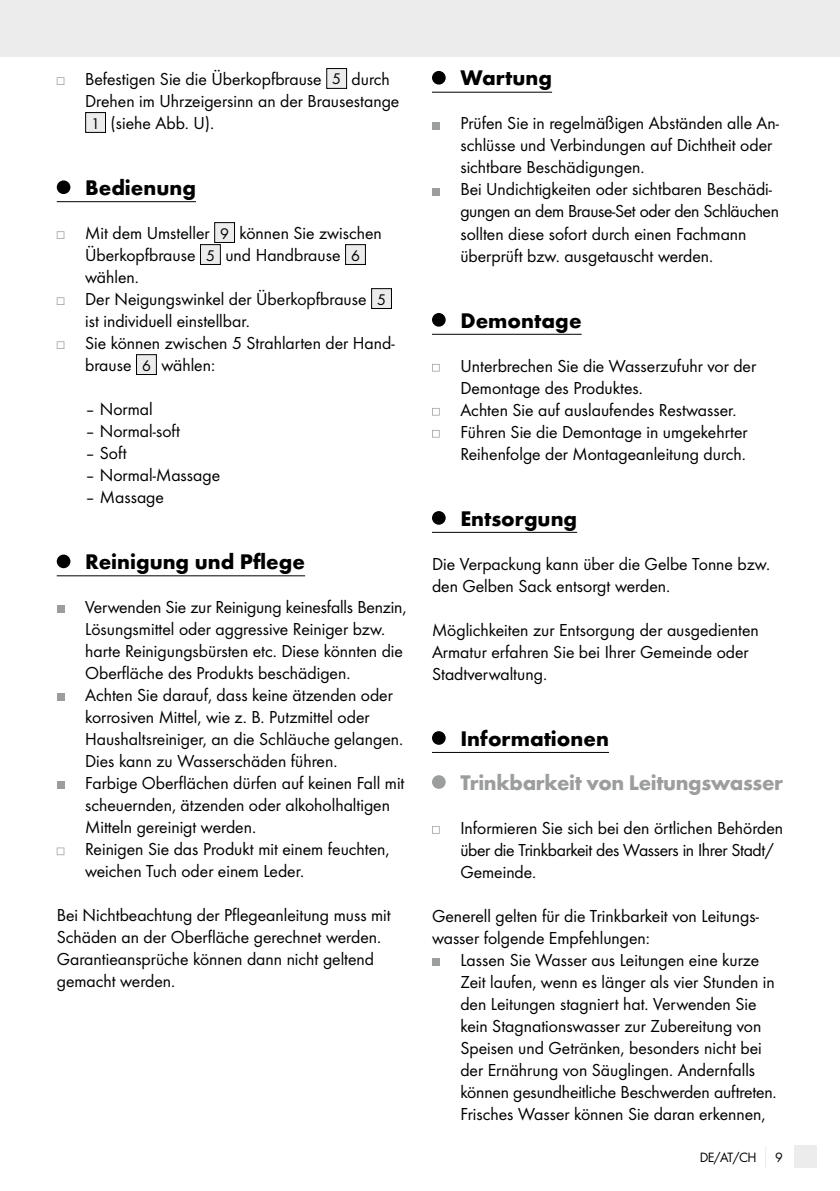
<style>
.page{position:relative;width:840px;height:1191px;background:#fff}
.page>*{position:absolute;margin:0;border:0;box-sizing:border-box;transform-origin:0 0}
.t1{font:700 22px "Futura";color:#000}
.t2{font:700 22px "Futura";letter-spacing:-.015em;color:#9c9d9d}
.t3{font:18px/22px "Futura Boo";color:#000}
.t4{font:14px "Futura Boo";color:#000}
.s1{font-size:16px}
</style>
<div class="page">
<div style="left:0;top:0;width:839px;height:57px;background:#ececec"></div>
<div style="left:794px;top:1145px;width:22px;height:23px;background:#ececec"></div>
<hr style="left:57px;top:201px;width:139px;height:1px;background:#000">
<hr style="left:57px;top:575px;width:248px;height:1px;background:#000">
<svg style="left:57px;top:77px;width:7px;height:8px"></svg>
<div style="left:326px;top:69px;width:20px;height:19px;background:#ececec"></div>
<div style="left:326px;top:68px;width:21px;height:21px;border:1px solid #000"></div>
<div style="left:86px;top:113px;width:19px;height:19px;background:#ececec"></div>
<div style="left:85px;top:112px;width:21px;height:21px;border:1px solid #000"></div>
<div style="left:57px;top:180px;width:13px;height:14px;background:#000;border-radius:50%"></div>
<svg style="left:57px;top:231px;width:7px;height:8px"></svg>
<div style="left:214px;top:223px;width:20px;height:19px;background:#ececec"></div>
<div style="left:214px;top:222px;width:21px;height:21px;border:1px solid #000"></div>
<div style="left:200px;top:245px;width:20px;height:19px;background:#ececec"></div>
<div style="left:200px;top:244px;width:21px;height:21px;border:1px solid #000"></div>
<div style="left:345px;top:245px;width:20px;height:19px;background:#ececec"></div>
<div style="left:345px;top:244px;width:21px;height:21px;border:1px solid #000"></div>
<svg style="left:57px;top:297px;width:7px;height:8px"></svg>
<div style="left:371px;top:289px;width:20px;height:19px;background:#ececec"></div>
<div style="left:371px;top:288px;width:21px;height:21px;border:1px solid #000"></div>
<svg style="left:57px;top:341px;width:7px;height:8px"></svg>
<div style="left:136px;top:355px;width:20px;height:19px;background:#ececec"></div>
<div style="left:136px;top:354px;width:21px;height:21px;border:1px solid #000"></div>
<div style="left:57px;top:554px;width:13px;height:14px;background:#000;border-radius:50%"></div>
<div style="left:57px;top:605px;width:7px;height:8px;background:#9c9d9d"></div>
<div style="left:57px;top:693px;width:7px;height:8px;background:#9c9d9d"></div>
<div style="left:57px;top:781px;width:7px;height:8px;background:#9c9d9d"></div>
<svg style="left:57px;top:847px;width:7px;height:8px"></svg>
<hr style="left:432px;top:92px;width:119px;height:1px;background:#000">
<hr style="left:432px;top:334px;width:149px;height:1px;background:#000">
<hr style="left:432px;top:532px;width:145px;height:1px;background:#000">
<hr style="left:432px;top:752px;width:176px;height:1px;background:#000">
<div style="left:432px;top:71px;width:13px;height:14px;background:#000;border-radius:50%"></div>
<div style="left:432px;top:122px;width:7px;height:7px;background:#9c9d9d"></div>
<div style="left:432px;top:188px;width:7px;height:7px;background:#9c9d9d"></div>
<div style="left:432px;top:313px;width:13px;height:14px;background:#000;border-radius:50%"></div>
<svg style="left:432px;top:364px;width:7px;height:7px"></svg>
<svg style="left:432px;top:408px;width:7px;height:7px"></svg>
<svg style="left:432px;top:430px;width:7px;height:7px"></svg>
<div style="left:432px;top:511px;width:13px;height:14px;background:#000;border-radius:50%"></div>
<div style="left:432px;top:731px;width:13px;height:14px;background:#000;border-radius:50%"></div>
<div style="left:432px;top:775px;width:13px;height:14px;background:#9c9d9d;border-radius:50%"></div>
<svg style="left:432px;top:826px;width:7px;height:7px"></svg>
<div style="left:432px;top:958px;width:7px;height:7px;background:#9c9d9d"></div>
<p class="t3" style="left:85px;top:68px;width:306px">Befestigen Sie die Überkopfbrause <span class="s1">5</span> durch</p>
<p class="t3" style="left:85px;top:90px;width:315px">Drehen im Uhrzeigersinn an der Brausestange</p>
<p class="t3" style="left:91px;top:112px;width:125px"><span class="s1">1</span> (siehe Abb. U).</p>
<p class="t1" style="left:85px;top:174px;width:112px">Bedienung</p>
<p class="t3" style="left:85px;top:222px;width:311px">Mit dem Umsteller <span class="s1">9</span> können Sie zwischen<br>Überkopfbrause <span class="s1">5</span> und Handbrause <span class="s1">6 </span>wählen.<br>Der Neigungswinkel der Überkopfbrause <span class="s1">5 </span>ist individuell einstellbar.<br>Sie können zwischen 5 Strahlarten der Hand&shy;brause <span class="s1">6</span> wählen:</p>
<p class="t3" style="left:85px;top:398px;width:136px">‒ Normal<br>‒ Normal-soft<br>‒ Soft<br>‒ Normal-Massage ‒ Massage</p>
<p class="t1" style="left:85px;top:548px;width:221px">Reinigung und Pflege</p>
<p class="t3" style="left:85px;top:596px;width:322px">Verwenden Sie zur Reinigung keinesfalls Benzin, Lösungsmittel oder aggressive Reiniger bzw. harte Reinigungsbürsten etc. Diese könnten die Oberfläche des Produkts beschädigen.<br>Achten Sie darauf, dass keine ätzenden oder korrosiven Mittel, wie z. B. Putzmittel oder Haushaltsreiniger, an die Schläuche gelangen.<br>Dies kann zu Wasserschäden führen.<br>Farbige Oberflächen dürfen auf keinen Fall mit scheuernden, ätzenden oder alkoholhaltigen Mitteln gereinigt werden.<br>Reinigen Sie das Produkt mit einem feuchten, weichen Tuch oder einem Leder.</p>
<p class="t3" style="left:57px;top:904px;width:335px">Bei Nichtbeachtung der Pflegeanleitung muss mit Schäden an der Oberfläche gerechnet werden.<br>Garantieansprüche können dann nicht geltend gemacht werden.</p>
<p class="t1" style="left:460px;top:64px;width:93px">Wartung</p>
<p class="t3" style="left:460px;top:112px;width:320px">Prüfen Sie in regelmäßigen Abständen alle An&shy;schlüsse und Verbindungen auf Dichtheit oder sichtbare Beschädigungen.<br>Bei Undichtigkeiten oder sichtbaren Beschädi&shy;gungen an dem Brause-Set oder den Schläuchen sollten diese sofort durch einen Fachmann überprüft bzw. ausgetauscht werden.</p>
<p class="t1" style="left:460px;top:306px;width:123px">Demontage</p>
<p class="t3" style="left:460px;top:354px;width:297px">Unterbrechen Sie die Wasserzufuhr vor der Demontage des Produktes.<br>Achten Sie auf auslaufendes Restwasser.<br>Führen Sie die Demontage in umgekehrter Reihenfolge der Montageanleitung durch.</p>
<p class="t1" style="left:460px;top:504px;width:118px">Entsorgung</p>
<p class="t3" style="left:432px;top:552px;width:339px">Die Verpackung kann über die Gelbe Tonne bzw. den Gelben Sack entsorgt werden.</p>
<p class="t3" style="left:432px;top:618px;width:328px">Möglichkeiten zur Entsorgung der ausgedienten<br>Armatur erfahren Sie bei Ihrer Gemeinde oder<br>Stadtverwaltung.</p>
<p class="t1" style="left:460px;top:724px;width:150px">Informationen</p>
<p class="t2" style="left:460px;top:768px;width:324px">Trinkbarkeit von Leitungswasser</p>
<p class="t3" style="left:460px;top:816px;width:324px">Informieren Sie sich bei den örtlichen Behörden über die Trinkbarkeit des Wassers in Ihrer Stadt/<br>Gemeinde.</p>
<p class="t3" style="left:432px;top:904px;width:328px">Generell gelten für die Trinkbarkeit von Leitungs&shy;wasser folgende Empfehlungen:</p>
<p class="t3" style="left:460px;top:948px;width:317px">Lassen Sie Wasser aus Leitungen eine kurze Zeit laufen, wenn es länger als vier Stunden in den Leitungen stagniert hat. Verwenden Sie kein Stagnationswasser zur Zubereitung von Speisen und Getränken, besonders nicht bei der Ernährung von Säuglingen. Andernfalls können gesundheitliche Beschwerden auftreten.<br>Frisches Wasser können Sie daran erkennen,</p>
<p class="t4" style="left:699px;top:1149px;width:58px">DE/AT/CH</p>
<p class="t4" style="left:774px;top:1149px;width:9px">9</p>
</div>
